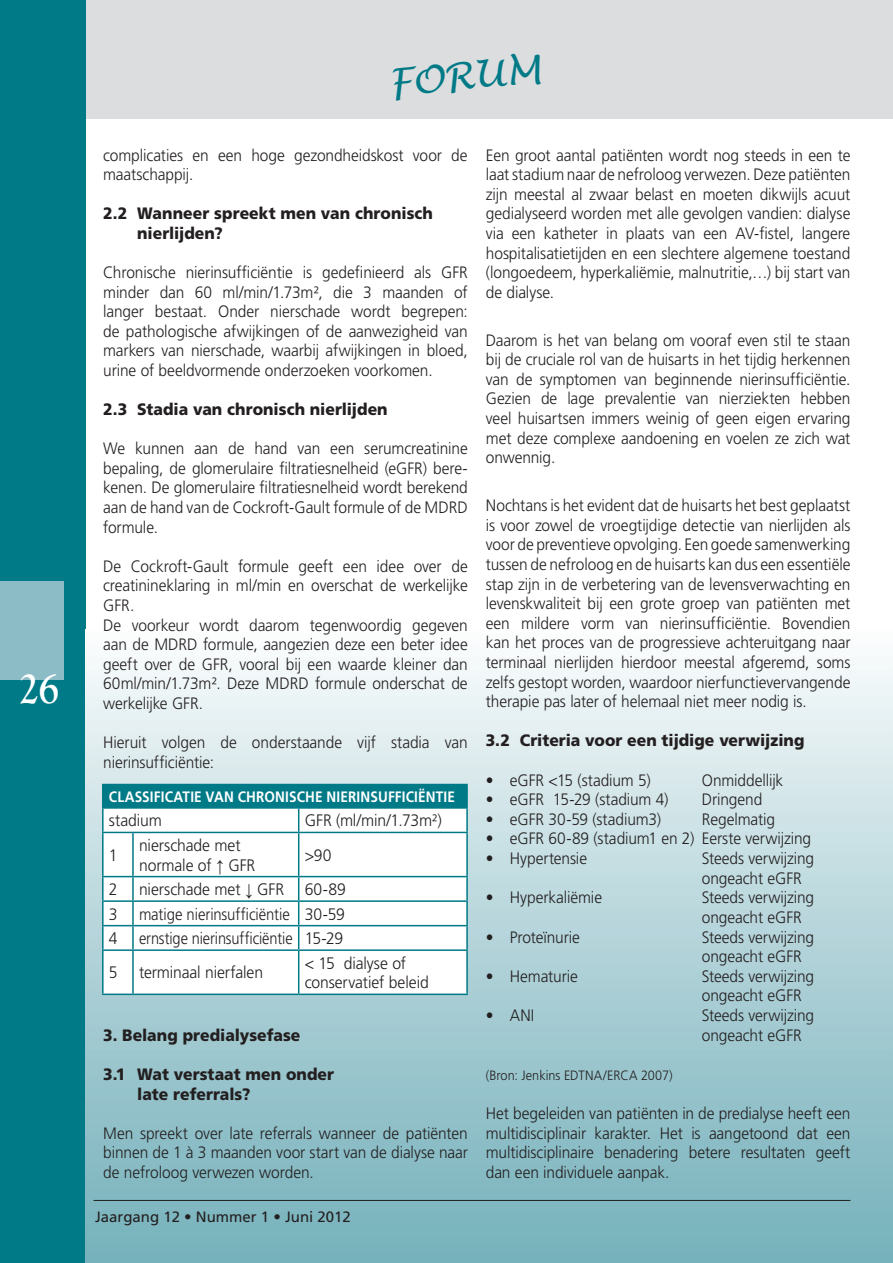
<style>
.page{position:relative;width:893px;height:1263px;background:#fff}
.page>*{position:absolute;margin:0;border:0;box-sizing:border-box;transform-origin:0 0}
.t1{font:700 45px "Goudy Old Style T";color:#fff;scale:.9 1}
.t2{font:italic 37.65px "Lucida Handwriting";color:#007a87}
.t3{font:300 16.65px/19.6px "Frutiger LT";letter-spacing:-.005em;color:#231f20;scale:.95 1}
.t4{font:300 16.65px "Frutiger LT";letter-spacing:-.005em;color:#231f20;scale:.88 1}
.t5{font:300 16.65px "Frutiger LT";letter-spacing:-.005em;color:#231f20;scale:.9 1}
.t6{font:300 16.5px/19.6px "Frutiger LT";letter-spacing:-.005em;color:#231f20;scale:.94 1}
.t7{font:900 16.5px/19.6px "Frutiger LT";color:#231f20;scale:.95 1}
.t8{font:700 15.15px "Frutiger LT";letter-spacing:.01em;color:#fff;scale:.9 1}
.t9{font:15px "Frutiger LT";color:#231f20}
.t10{font:300 13.5px "Frutiger LT";color:#231f20;scale:.94 1}
.s1{font-family:"Arial";font-weight:400}
</style>
<div class="page">
<div style="left:49px;top:0;width:844px;height:119px;background:#dcdddf"></div>
<div style="left:0;top:0;width:85px;height:1263px;background:#007a87"></div>
<div style="left:0;top:581px;width:64px;height:98px;background:#8cbdc6"></div>
<div style="left:85px;top:629px;width:808px;height:634px;background:linear-gradient(to bottom,#f9fbfc,#72afb9)"></div>
<svg style="left:892px;top:629px;width:1px;height:634px"></svg>
<hr style="left:94px;top:1200px;width:756px;height:1px;background:#231f20">
<div style="left:103px;top:784px;width:364px;height:24px;background:#007a87"></div>
<svg style="left:104px;top:809px;width:362px;height:184px"></svg>
<hr style="left:102px;top:809px;width:2px;height:23px;background:#007a87">
<svg style="left:298px;top:809px;width:1px;height:23px"></svg>
<hr style="left:466px;top:809px;width:2px;height:23px;background:#007a87">
<hr style="left:102px;top:832px;width:31px;height:1px;background:#007a87">
<hr style="left:102px;top:833px;width:2px;height:43px;background:#007a87">
<hr style="left:133px;top:832px;width:166px;height:1px;background:#007a87">
<hr style="left:132px;top:833px;width:2px;height:43px;background:#007a87">
<hr style="left:299px;top:832px;width:169px;height:1px;background:#007a87">
<hr style="left:298px;top:833px;width:1px;height:43px;background:#007a87">
<hr style="left:466px;top:833px;width:2px;height:43px;background:#007a87">
<hr style="left:102px;top:876px;width:31px;height:1px;background:#007a87">
<hr style="left:102px;top:877px;width:2px;height:23px;background:#007a87">
<hr style="left:133px;top:876px;width:166px;height:1px;background:#007a87">
<hr style="left:132px;top:877px;width:2px;height:23px;background:#007a87">
<hr style="left:299px;top:876px;width:169px;height:1px;background:#007a87">
<hr style="left:466px;top:877px;width:2px;height:23px;background:#007a87">
<hr style="left:102px;top:900px;width:31px;height:2px;background:#007a87">
<hr style="left:102px;top:902px;width:2px;height:23px;background:#007a87">
<hr style="left:133px;top:900px;width:166px;height:2px;background:#007a87">
<hr style="left:132px;top:902px;width:2px;height:23px;background:#007a87">
<hr style="left:299px;top:900px;width:169px;height:2px;background:#007a87">
<hr style="left:466px;top:902px;width:2px;height:23px;background:#007a87">
<hr style="left:102px;top:925px;width:31px;height:1px;background:#007a87">
<hr style="left:102px;top:926px;width:2px;height:23px;background:#007a87">
<hr style="left:133px;top:925px;width:166px;height:1px;background:#007a87">
<hr style="left:132px;top:926px;width:2px;height:23px;background:#007a87">
<hr style="left:299px;top:925px;width:169px;height:1px;background:#007a87">
<svg style="left:298px;top:877px;width:1px;height:72px"></svg>
<hr style="left:466px;top:926px;width:2px;height:23px;background:#007a87">
<hr style="left:102px;top:949px;width:31px;height:2px;background:#007a87">
<hr style="left:102px;top:951px;width:2px;height:42px;background:#007a87">
<hr style="left:133px;top:949px;width:166px;height:2px;background:#007a87">
<hr style="left:132px;top:951px;width:2px;height:42px;background:#007a87">
<hr style="left:299px;top:949px;width:169px;height:2px;background:#007a87">
<hr style="left:298px;top:951px;width:1px;height:42px;background:#007a87">
<hr style="left:466px;top:951px;width:2px;height:42px;background:#007a87">
<hr style="left:102px;top:993px;width:31px;height:2px;background:#007a87">
<hr style="left:133px;top:993px;width:166px;height:2px;background:#007a87">
<hr style="left:299px;top:993px;width:169px;height:2px;background:#007a87">
<hr style="left:102px;top:784px;width:31px;height:1px;background:#007a87">
<hr style="left:102px;top:785px;width:2px;height:22px;background:#007a87">
<hr style="left:299px;top:784px;width:169px;height:1px;background:#007a87">
<hr style="left:466px;top:785px;width:2px;height:22px;background:#007a87">
<hr style="left:102px;top:807px;width:31px;height:2px;background:#007a87">
<hr style="left:133px;top:807px;width:166px;height:2px;background:#007a87">
<hr style="left:299px;top:807px;width:169px;height:2px;background:#007a87">
<h1 class="t1" style="left:19px;top:663px;width:46px">26</h1>
<h2 class="t2" style="left:387px;top:60px;width:154px;rotate:-5deg">FORUM</h2>
<p class="t6" style="left:103px;top:145px;width:389px">complicaties en een hoge gezondheidskost voor de maatschappij.</p>
<p class="t7" style="left:137px;top:204px;width:313px;text-indent:-34px">2.2 Wanneer spreekt men van chronisch nierlijden?</p>
<p class="t6" style="left:103px;top:263px;width:389px;text-align:justify">Chronische nierinsufficiëntie is gedefinieerd als GFR minder dan 60 ml/min/1.73m², die 3 maanden of langer bestaat. Onder nierschade wordt begrepen: de pathologische afwijkingen of de aanwezigheid van markers van nierschade, waarbij afwijkingen in bloed, urine of beeldvormende onderzoeken voorkomen.</p>
<p class="t7" style="left:103px;top:399px;width:301px">2.3 Stadia van chronisch nierlijden</p>
<p class="t6" style="left:103px;top:439px;width:389px;text-align:justify">We kunnen aan de hand van een serumcreatinine bepaling, de glomerulaire filtratiesnelheid (eGFR) bere&shy;kenen. De glomerulaire filtratiesnelheid wordt berekend aan de hand van de Cockroft-Gault formule of de MDRD formule.</p>
<p class="t6" style="left:103px;top:556px;width:389px">De Cockroft-Gault formule geeft een idee over de creatinineklaring in ml/min en overschat de werkelijke GFR.<br>De voorkeur wordt daarom tegenwoordig gegeven aan de MDRD formule, aangezien deze een beter idee geeft over de GFR, vooral bij een waarde kleiner dan 60ml/min/1.73m². Deze MDRD formule onderschat de werkelijke GFR.</p>
<p class="t6" style="left:103px;top:733px;width:389px">Hieruit volgen de onderstaande vijf stadia van nierinsufficiëntie:</p>
<p class="t8" style="left:109px;top:788px;width:386px">CLASSIFICATIE VAN CHRONISCHE NIERINSUFFICIËNTIE</p>
<p class="t3" style="left:109px;top:811px;width:57px">stadium</p>
<p class="t3" style="left:305px;top:811px;width:146px">GFR (ml/min/1.73m²)</p>
<p class="t3" style="left:109px;top:845px;width:11px">1</p>
<p class="t3" style="left:139px;top:835px;width:124px">nierschade met normale of <span class="s1">↑</span> GFR</p>
<p class="t3" style="left:305px;top:845px;width:30px">&gt;90</p>
<p class="t3" style="left:109px;top:880px;width:11px">2</p>
<p class="t3" style="left:139px;top:880px;width:219px">nierschade met <span class="s1">↓</span> GFR 60-89</p>
<p class="t3" style="left:109px;top:904px;width:11px">3</p>
<p class="t5" style="left:139px;top:904px;width:230px">matige nierinsufficiëntie 30-59</p>
<p class="t3" style="left:109px;top:929px;width:11px">4</p>
<p class="t4" style="left:139px;top:929px;width:234px">ernstige nierinsufficiëntie 15-29</p>
<p class="t3" style="left:109px;top:963px;width:11px">5</p>
<p class="t3" style="left:139px;top:963px;width:132px">terminaal nierfalen</p>
<p class="t3" style="left:305px;top:953px;width:132px">&lt; 15 dialyse of conservatief beleid</p>
<p class="t7" style="left:103px;top:1025px;width:209px">3. Belang predialysefase</p>
<p class="t7" style="left:137px;top:1064px;width:209px;text-indent:-34px">3.1 Wat verstaat men onder late referrals?</p>
<p class="t6" style="left:103px;top:1123px;width:389px;text-align:justify">Men spreekt over late referrals wanneer de patiënten binnen de 1 à 3 maanden voor start van de dialyse naar de nefroloog verwezen worden.</p>
<p class="t9" style="left:95px;top:1208px;width:257px">Jaargang 12 • Nummer 1 • Juni 2012</p>
<p class="t6" style="left:486px;top:145px;width:389px;text-align:justify">Een groot aantal patiënten wordt nog steeds in een te laat stadium naar de nefroloog verwezen. Deze patiënten zijn meestal al zwaar belast en moeten dikwijls acuut gedialyseerd worden met alle gevolgen vandien: dialyse via een katheter in plaats van een AV-fistel, langere hospitalisatietijden en een slechtere algemene toestand (longoedeem, hyperkaliëmie, malnutritie,…) bij start van de dialyse.</p>
<p class="t6" style="left:486px;top:330px;width:389px;text-align:justify">Daarom is het van belang om vooraf even stil te staan bij de cruciale rol van de huisarts in het tijdig herkennen van de symptomen van beginnende nierinsufficiëntie.<br>Gezien de lage prevalentie van nierziekten hebben veel huisartsen immers weinig of geen eigen ervaring met deze complexe aandoening en voelen ze zich wat onwennig.</p>
<p class="t6" style="left:486px;top:496px;width:389px;text-align:justify">Nochtans is het evident dat de huisarts het best geplaatst is voor zowel de vroegtijdige detectie van nierlijden als voor de preventieve opvolging. Een goede samenwerking tussen de nefroloog en de huisarts kan dus een essentiële stap zijn in de verbetering van de levensverwachting en levenskwaliteit bij een grote groep van patiënten met een mildere vorm van nierinsufficiëntie. Bovendien kan het proces van de progressieve achteruitgang naar terminaal nierlijden hierdoor meestal afgeremd, soms zelfs gestopt worden, waardoor nierfunctievervangende therapie pas later of helemaal niet meer nodig is.</p>
<p class="t7" style="left:486px;top:731px;width:337px">3.2 Criteria voor een tijdige verwijzing</p>
<p class="t6" style="left:486px;top:770px;width:177px">• eGFR &lt;15 (stadium 5)</p>
<p class="t6" style="left:702px;top:770px;width:88px">Onmiddellijk</p>
<p class="t6" style="left:486px;top:790px;width:196px">• eGFR 15-29 (stadium 4)</p>
<p class="t6" style="left:702px;top:790px;width:66px">Dringend</p>
<p class="t6" style="left:486px;top:809px;width:188px">• eGFR 30-59 (stadium3)</p>
<p class="t6" style="left:702px;top:809px;width:79px">Regelmatig</p>
<p class="t6" style="left:486px;top:829px;width:348px">• eGFR 60-89 (stadium1 en 2) Eerste verwijzing</p>
<p class="t6" style="left:486px;top:849px;width:109px">• Hypertensie</p>
<p class="t6" style="left:702px;top:849px;width:121px">Steeds verwijzing ongeacht eGFR</p>
<p class="t6" style="left:486px;top:888px;width:125px">• Hyperkaliëmie</p>
<p class="t6" style="left:702px;top:888px;width:121px">Steeds verwijzing ongeacht eGFR</p>
<p class="t6" style="left:486px;top:927px;width:102px">• Proteïnurie</p>
<p class="t6" style="left:702px;top:927px;width:121px">Steeds verwijzing ongeacht eGFR</p>
<p class="t6" style="left:486px;top:966px;width:100px">• Hematurie</p>
<p class="t6" style="left:702px;top:966px;width:121px">Steeds verwijzing ongeacht eGFR</p>
<p class="t6" style="left:486px;top:1006px;width:53px">• ANI</p>
<p class="t6" style="left:702px;top:1006px;width:121px">Steeds verwijzing ongeacht eGFR</p>
<p class="t10" style="left:486px;top:1067px;width:200px">(Bron: Jenkins EDTNA/ERCA 2007)</p>
<p class="t6" style="left:486px;top:1104px;width:389px;text-align:justify">Het begeleiden van patiënten in de predialyse heeft een multidisciplinair karakter. Het is aangetoond dat een multidisciplinaire benadering betere resultaten geeft dan een individuele aanpak.</p>
</div>
